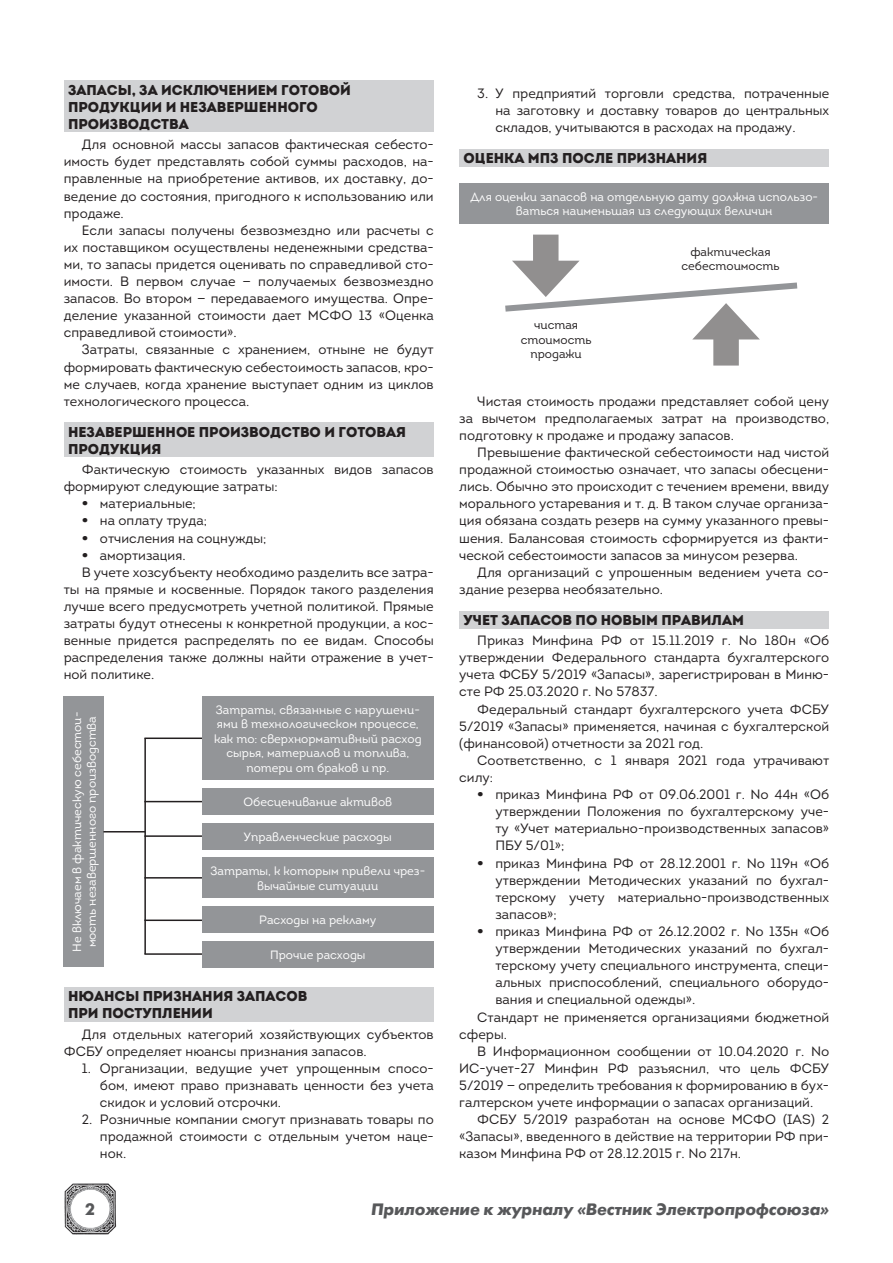
<style>
.page{position:relative;width:893px;height:1263px;background:#fff}
.page>*{position:absolute;margin:0;border:0;box-sizing:border-box;transform-origin:0 0}
.t1{font:italic 700 16.5px "Futura Futuris C";color:#57585a}
.t2{font:700 16.5px "Futura Futuris C";color:#57585a}
.t3{font:14.25px/17.1px "Intro Black Caps";color:#231f20}
.t4{font:13.5px/17.1px "Intro";color:#231f20;text-align:justify}
.t5{font:12px/14.4px "Intro Book Alt";color:#fff;text-align:center}
.t6{font:12px/14.4px "Intro Book Alt";color:#231f20;text-align:center}
.s1{font-weight:900}
</style>
<div class="page">
<img style="left:64px;top:1183px;width:53px;height:52px">
<div style="left:64px;top:81px;width:370px;height:51px;background:#d1d2d4"></div>
<div style="left:64px;top:423px;width:370px;height:34px;background:#d1d2d4"></div>
<div style="left:64px;top:987px;width:370px;height:34px;background:#d1d2d4"></div>
<div style="left:459px;top:149px;width:370px;height:17px;background:#d1d2d4"></div>
<div style="left:459px;top:611px;width:370px;height:17px;background:#d1d2d4"></div>
<div style="left:64px;top:696px;width:40px;height:271px;background:#939598"></div>
<div style="left:202px;top:696px;width:232px;height:84px;background:#939598"></div>
<div style="left:202px;top:788px;width:232px;height:27px;background:#939598"></div>
<div style="left:202px;top:823px;width:232px;height:26px;background:#939598"></div>
<div style="left:202px;top:906px;width:232px;height:26px;background:#939598"></div>
<div style="left:202px;top:941px;width:232px;height:26px;background:#939598"></div>
<div style="left:202px;top:858px;width:232px;height:40px;background:#939598"></div>
<hr style="left:103px;top:831px;width:42px;height:1px;background:#231f20">
<hr style="left:144px;top:737px;width:58px;height:2px;background:#231f20">
<hr style="left:144px;top:801px;width:58px;height:1px;background:#231f20">
<hr style="left:144px;top:835px;width:58px;height:2px;background:#231f20">
<hr style="left:144px;top:877px;width:58px;height:1px;background:#231f20">
<hr style="left:144px;top:919px;width:58px;height:2px;background:#231f20">
<hr style="left:144px;top:953px;width:58px;height:2px;background:#231f20">
<hr style="left:144px;top:738px;width:2px;height:216px;background:#231f20">
<div style="left:459px;top:183px;width:370px;height:41px;background:#939598"></div>
<div style="left:533px;top:235px;width:25px;height:39px;background:#918f8f"></div>
<div style="left:713px;top:326px;width:26px;height:40px;background:#918f8f"></div>
<svg style="left:505px;top:261px;width:293px;height:78px"></svg>
<p class="t3" style="left:68px;top:81px;width:284px">Запасы, за исключением готовой продукции и незавершенного производства</p>
<p class="t4" style="left:64px;top:136px;width:371px;text-indent:18px">Для основной массы запасов фактическая себесто&shy;имость будет представлять собой суммы расходов, на&shy;правленные на приобретение активов, их доставку, до&shy;ведение до состояния, пригодного к использованию или продаже.</p>
<p class="t4" style="left:64px;top:222px;width:371px;text-indent:18px">Если запасы получены безвозмездно или расчеты с их поставщиком осуществлены неденежными средства&shy;ми, то запасы придется оценивать по справедливой сто&shy;имости. В первом случае — получаемых безвозмездно запасов. Во втором — передаваемого имущества. Опре&shy;деление указанной стоимости дает МСФО 13 «Оценка справедливой стоимости».</p>
<p class="t4" style="left:64px;top:341px;width:371px;text-indent:18px">Затраты, связанные с хранением, отныне не будут формировать фактическую себестоимость запасов, кро&shy;ме случаев, когда хранение выступает одним из циклов технологического процесса.</p>
<p class="t3" style="left:68px;top:423px;width:340px">Незавершенное производство и готовая продукция</p>
<p class="t4" style="left:64px;top:461px;width:371px;text-indent:18px">Фактическую стоимость указанных видов запасов формируют следующие затраты:</p>
<p class="t4" style="left:82px;top:495px;width:115px"><span class="s1">•</span> материальные;</p>
<p class="t4" style="left:82px;top:512px;width:127px"><span class="s1">•</span> на оплату труда;</p>
<p class="t4" style="left:82px;top:529px;width:186px"><span class="s1">•</span> отчисления на соцнужды;</p>
<p class="t4" style="left:82px;top:546px;width:105px"><span class="s1">•</span> амортизация.</p>
<p class="t4" style="left:82px;top:564px;width:353px">В учете хозсубъекту необходимо разделить все затра-</p>
<p class="t4" style="left:64px;top:581px;width:371px">ты на прямые и косвенные. Порядок такого разделения</p>
<p class="t4" style="left:64px;top:598px;width:371px">лучше всего предусмотреть учетной политикой. Прямые</p>
<p class="t4" style="left:64px;top:615px;width:371px">затраты будут отнесены к конкретной продукции, а кос-</p>
<p class="t4" style="left:64px;top:632px;width:371px">венные придется распределять по ее видам. Способы</p>
<p class="t4" style="left:64px;top:649px;width:371px">распределения также должны найти отражение в учет-</p>
<p class="t4" style="left:64px;top:666px;width:92px">ной политике.</p>
<p class="t5" style="left:70px;top:952px;width:241px;rotate:-90deg">Не включаем в фактическую себестои&shy;мость незавершенного производства</p>
<p class="t5" style="left:214px;top:703px;width:209px">Затраты, связанные с нарушени&shy;ями в технологическом процессе, как то: сверхнормативный расход сырья, материалов и топлива, потери от браков и пр.</p>
<p class="t5" style="left:243px;top:795px;width:150px">Обесценивание активов</p>
<p class="t5" style="left:244px;top:829px;width:149px">Управленческие расходы</p>
<p class="t5" style="left:210px;top:864px;width:216px">Затраты, к которым привели чрез&shy;вычайные ситуации</p>
<p class="t5" style="left:259px;top:913px;width:119px">Расходы на рекламу</p>
<p class="t5" style="left:270px;top:947px;width:97px">Прочие расходы</p>
<p class="t3" style="left:68px;top:987px;width:241px">Нюансы признания запасов при поступлении</p>
<p class="t4" style="left:64px;top:1025px;width:371px;text-indent:18px">Для отдельных категорий хозяйствующих субъектов<br>ФСБУ определяет нюансы признания запасов.</p>
<p class="t4" style="left:100px;top:1059px;width:335px;text-indent:-18px">1. Организации, ведущие учет упрощенным спосо&shy;бом, имеют право признавать ценности без учета скидок и условий отсрочки.</p>
<p class="t4" style="left:100px;top:1111px;width:335px;text-indent:-18px">2. Розничные компании смогут признавать товары по продажной стоимости с отдельным учетом наце&shy;нок.</p>
<p class="t4" style="left:495px;top:85px;width:335px;text-indent:-18px">3. У предприятий торговли средства, потраченные на заготовку и доставку товаров до центральных складов, учитываются в расходах на продажу.</p>
<p class="t3" style="left:463px;top:150px;width:245px">Оценка МПЗ после признания</p>
<p class="t5" style="left:470px;top:190px;width:349px">Для оценки запасов на отдельную дату должна использо&shy;ваться наименьшая из следующих величин</p>
<p class="t6" style="left:521px;top:318px;width:72px">чистая стоимость продажи</p>
<p class="t6" style="left:681px;top:244px;width:100px">фактическая себестоимость</p>
<p class="t4" style="left:459px;top:393px;width:371px;text-indent:18px">Чистая стоимость продажи представляет собой цену за вычетом предполагаемых затрат на производство, подготовку к продаже и продажу запасов.</p>
<p class="t4" style="left:459px;top:444px;width:371px;text-indent:18px">Превышение фактической себестоимости над чистой продажной стоимостью означает, что запасы обесцени&shy;лись. Обычно это происходит с течением времени, ввиду морального устаревания и т. д. В таком случае организа&shy;ция обязана создать резерв на сумму указанного превы&shy;шения. Балансовая стоимость сформируется из факти&shy;ческой себестоимости запасов за минусом резерва.</p>
<p class="t4" style="left:459px;top:564px;width:371px;text-indent:18px">Для организаций с упрошенным ведением учета со&shy;здание резерва необязательно.</p>
<p class="t3" style="left:463px;top:611px;width:282px">Учет запасов по новым правилам</p>
<p class="t4" style="left:459px;top:632px;width:371px;text-indent:18px">Приказ Минфина РФ от 15.11.2019 г. № 180н «Об утверждении Федерального стандарта бухгалтерского учета ФСБУ 5/2019 «Запасы», зарегистрирован в Миню&shy;сте РФ 25.03.2020 г. № 57837.</p>
<p class="t4" style="left:459px;top:700px;width:371px;text-indent:18px">Федеральный стандарт бухгалтерского учета ФСБУ 5/2019 «Запасы» применяется, начиная с бухгалтерской (финансовой) отчетности за 2021 год.</p>
<p class="t4" style="left:459px;top:752px;width:371px;text-indent:18px">Соответственно, с 1 января 2021 года утрачивают силу:</p>
<p class="t4" style="left:495px;top:786px;width:335px;text-indent:-18px"><span class="s1">•</span> приказ Минфина РФ от 09.06.2001 г. № 44н «Об утверждении Положения по бухгалтерскому уче&shy;ту «Учет материально-производственных запасов» ПБУ 5/01»;</p>
<p class="t4" style="left:495px;top:854px;width:335px;text-indent:-18px"><span class="s1">•</span> приказ Минфина РФ от 28.12.2001 г. № 119н «Об утверждении Методических указаний по бухгал&shy;терскому учету материально-производственных запасов»;</p>
<p class="t4" style="left:477px;top:923px;width:353px"><span class="s1">•</span> приказ Минфина РФ от 26.12.2002 г. № 135н «Об</p>
<p class="t4" style="left:495px;top:940px;width:335px">утверждении Методических указаний по бухгал-</p>
<p class="t4" style="left:495px;top:957px;width:335px">терскому учету специального инструмента, специ-</p>
<p class="t4" style="left:495px;top:974px;width:335px">альных приспособлений, специального оборудо-</p>
<p class="t4" style="left:495px;top:991px;width:202px">вания и специальной одежды».</p>
<p class="t4" style="left:477px;top:1008px;width:353px">Стандарт не применяется организациями бюджетной</p>
<p class="t4" style="left:459px;top:1025px;width:49px">сферы.</p>
<p class="t4" style="left:477px;top:1042px;width:353px">В Информационном сообщении от 10.04.2020 г. №</p>
<p class="t4" style="left:459px;top:1060px;width:371px">ИС-учет-27 Минфин РФ разъяснил, что цель ФСБУ</p>
<p class="t4" style="left:459px;top:1077px;width:371px">5/2019 — определить требования к формированию в бух-</p>
<p class="t4" style="left:459px;top:1094px;width:355px">галтерском учете информации о запасах организаций.</p>
<p class="t4" style="left:477px;top:1111px;width:353px">ФСБУ 5/2019 разработан на основе МСФО (IAS) 2</p>
<p class="t4" style="left:459px;top:1128px;width:371px">«Запасы», введенного в действие на территории РФ при-</p>
<p class="t4" style="left:459px;top:1145px;width:283px">казом Минфина РФ от 28.12.2015 г. № 217н.</p>
<p class="t2" style="left:85px;top:1200px;width:11px">2</p>
<p class="t1" style="left:371px;top:1200px;width:459px">Приложение к журналу «Вестник Электропрофсоюза»</p>
</div>
